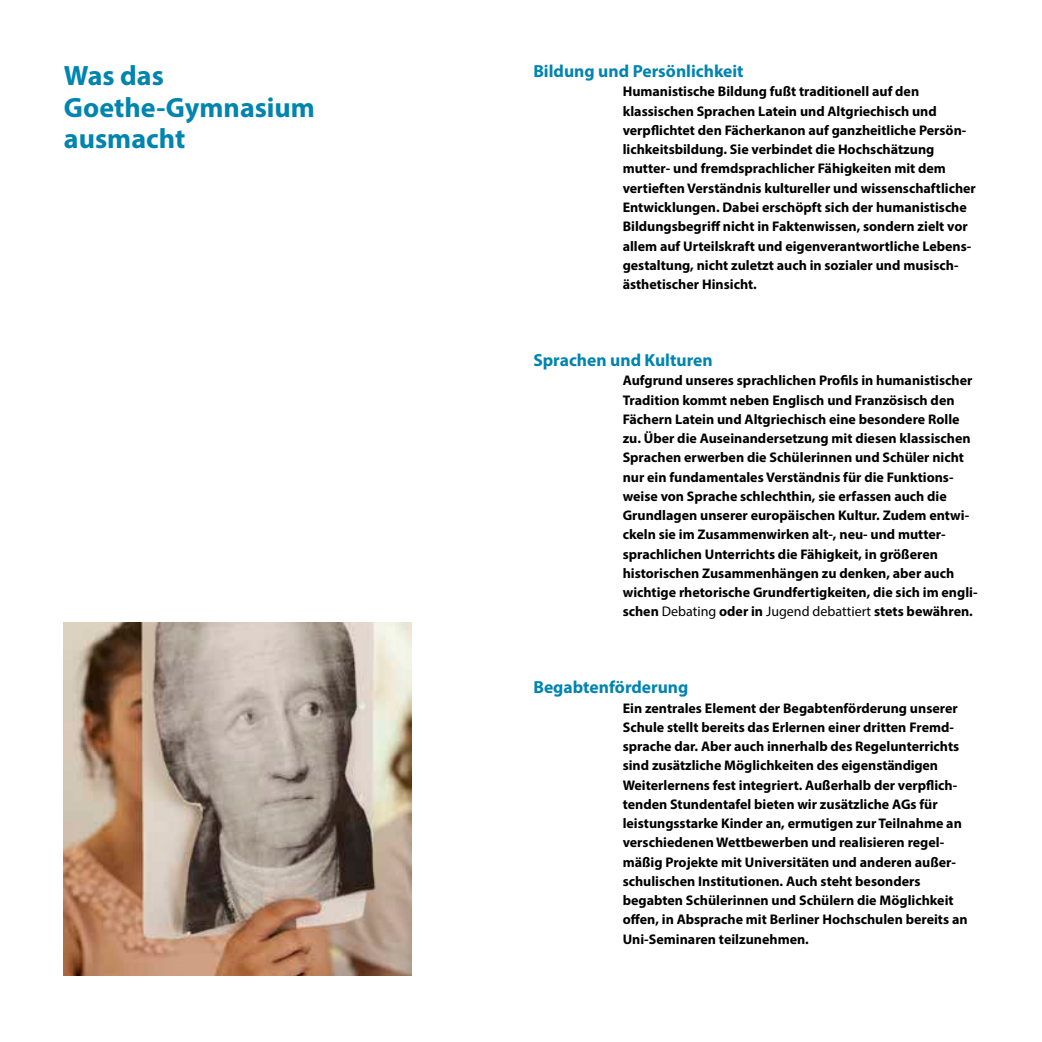
<style>
.page{position:relative;width:1042px;height:1042px;background:#fff}
.page>*{position:absolute;margin:0;border:0;box-sizing:border-box;transform-origin:0 0}
.t1{font:700 28px/31.5px "Myriad Pro";color:#0084b0}
.t2{font:700 17.5px "Myriad Pro";color:#0084b0}
.t3{font:700 14px/19.2px "Myriad Pro";color:#000}
.s1{font-weight:400}
</style>
<div class="page">
<img style="left:64px;top:622px;width:348px;height:353px">
<h1 class="t1" style="left:64px;top:59px;width:252px">Was das<br>Goethe-Gymnasium ausmacht</h1>
<p class="t2" style="left:533px;top:60px;width:212px">Bildung und Persönlichkeit</p>
<p class="t3" style="left:623px;top:82px;width:355px">Humanistische Bildung fußt traditionell auf den klassischen Sprachen Latein und Altgriechisch und verpflichtet den Fächerkanon auf ganzheitliche Persön&shy;lichkeitsbildung. Sie verbindet die Hochschätzung mutter- und fremdsprachlicher Fähigkeiten mit dem vertieften Verständnis kultureller und wissenschaftlicher Entwicklungen. Dabei erschöpft sich der humanistische Bildungsbegriff nicht in Faktenwissen, sondern zielt vor allem auf Urteilskraft und eigenverantwortliche Lebens&shy;gestaltung, nicht zuletzt auch in sozialer und musisch&shy;ästhetischer Hinsicht.</p>
<p class="t2" style="left:533px;top:349px;width:181px">Sprachen und Kulturen</p>
<p class="t3" style="left:623px;top:370px;width:356px">Aufgrund unseres sprachlichen Profils in humanistischer Tradition kommt neben Englisch und Französisch den Fächern Latein und Altgriechisch eine besondere Rolle zu. Über die Auseinandersetzung mit diesen klassischen Sprachen erwerben die Schülerinnen und Schüler nicht nur ein fundamentales Verständnis für die Funktions&shy;weise von Sprache schlechthin, sie erfassen auch die Grundlagen unserer europäischen Kultur. Zudem entwi&shy;ckeln sie im Zusammenwirken alt-, neu- und mutter&shy;sprachlichen Unterrichts die Fähigkeit, in größeren historischen Zusammenhängen zu denken, aber auch wichtige rhetorische Grundfertigkeiten, die sich im engli&shy;schen <span class="s1">Debating</span> oder in <span class="s1">Jugend debattiert</span> stets bewähren.</p>
<p class="t2" style="left:533px;top:676px;width:157px">Begabtenförderung</p>
<p class="t3" style="left:623px;top:698px;width:346px">Ein zentrales Element der Begabtenförderung unserer Schule stellt bereits das Erlernen einer dritten Fremd&shy;sprache dar. Aber auch innerhalb des Regelunterrichts sind zusätzliche Möglichkeiten des eigenständigen Weiterlernens fest integriert. Außerhalb der verpflich&shy;tenden Stundentafel bieten wir zusätzliche AGs für leistungsstarke Kinder an, ermutigen zur Teilnahme an verschiedenen Wettbewerben und realisieren regel&shy;mäßig Projekte mit Universitäten und anderen außer&shy;schulischen Institutionen. Auch steht besonders begabten Schülerinnen und Schülern die Möglichkeit offen, in Absprache mit Berliner Hochschulen bereits an Uni-Seminaren teilzunehmen.</p>
</div>
